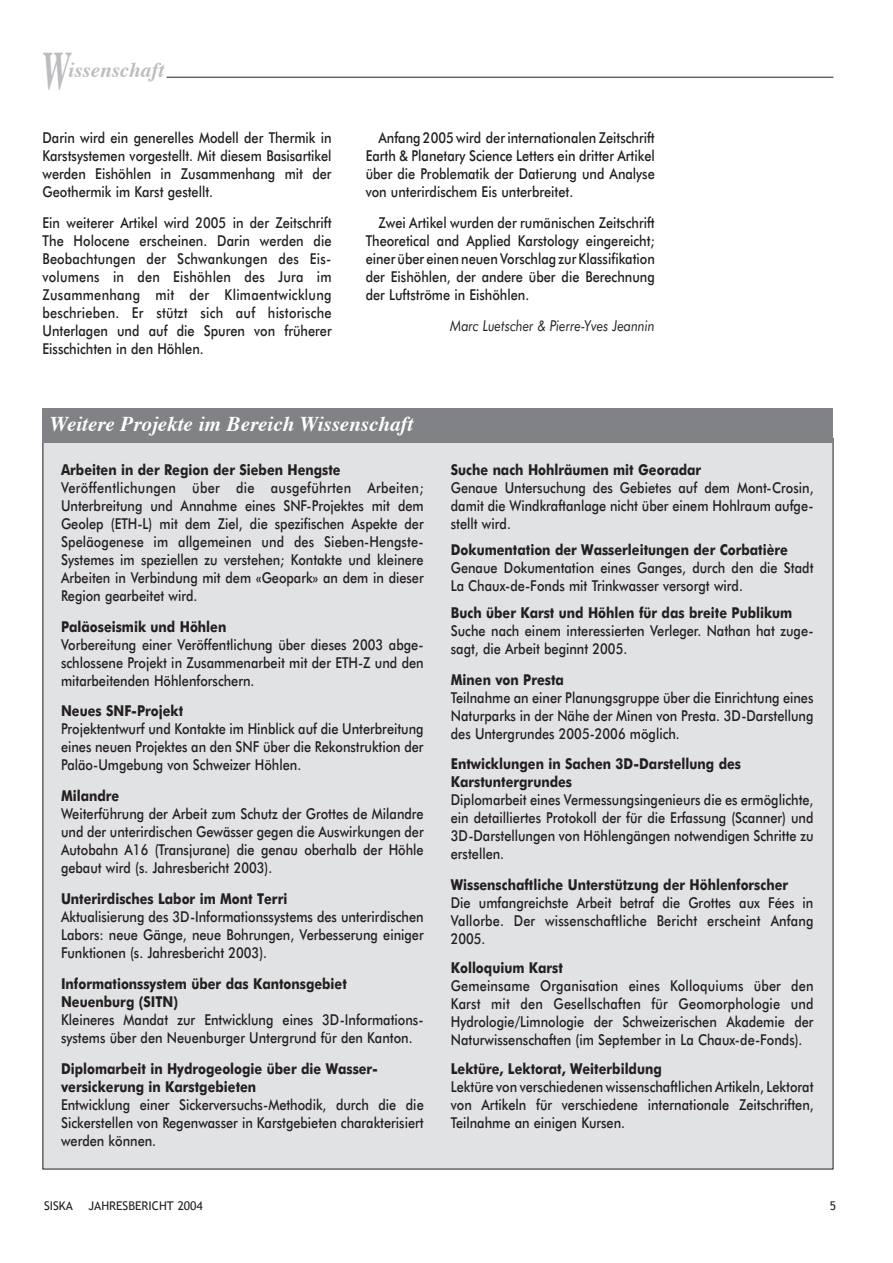
<style>
.page{position:relative;width:893px;height:1263px;background:#fff}
.page>*{position:absolute;margin:0;border:0;box-sizing:border-box;transform-origin:0 0}
.t1{font:italic 700 54px "Times";color:#bcbdc0;scale:.6 1}
.t2{font:italic 700 21px "Times";color:#fff}
.t3{font:italic 700 21px "Times";color:#bcbdc0}
.t4{font:500 15px/18px "Futura BT";color:#231f20;text-align:justify;scale:.85 1}
.t5{font:700 15px/18px "Futura BT";color:#231f20;scale:.85 1}
.t6{font:italic 15px "Futura BT";color:#231f20;scale:.85 1}
.t7{font:12px "Trebuchet MS";color:#231f20}
</style>
<div class="page">
<hr style="left:167px;top:77px;width:666px;height:1px;background:#231f20">
<div style="left:43px;top:438px;width:790px;height:731px;background:#e1e2e4"></div>
<div style="left:43px;top:408px;width:790px;height:34px;background:#808285"></div>
<h1 class="t1" style="left:42px;top:36px;width:50px">W</h1>
<h2 class="t3" style="left:69px;top:56px;width:97px">issenschaft</h2>
<p class="t4" style="left:43px;top:129px;width:342px">Darin wird ein generelles Modell der Thermik in Karstsystemen vorgestellt. Mit diesem Basisartikel werden Eishöhlen in Zusammenhang mit der Geothermik im Karst gestellt.</p>
<p class="t4" style="left:43px;top:214px;width:342px">Ein weiterer Artikel wird 2005 in der Zeitschrift The Holocene erscheinen. Darin werden die Beobachtungen der Schwankungen des Eis&shy;volumens in den Eishöhlen des Jura im Zusammenhang mit der Klimaentwicklung beschrieben. Er stützt sich auf historische Unterlagen und auf die Spuren von früherer Eisschichten in den Höhlen.</p>
<p class="t4" style="left:366px;top:129px;width:342px;text-indent:13px">Anfang 2005 wird der internationalen Zeitschrift Earth &amp; Planetary Science Letters ein dritter Artikel über die Problematik der Datierung und Analyse von unterirdischem Eis unterbreitet.</p>
<p class="t4" style="left:366px;top:214px;width:342px;text-indent:13px">Zwei Artikel wurden der rumänischen Zeitschrift Theoretical and Applied Karstology eingereicht; einer über einen neuen Vorschlag zur Klassifikation der Eishöhlen, der andere über die Berechnung der Luftströme in Eishöhlen.</p>
<p class="t6" style="left:450px;top:316px;width:242px">Marc Luetscher &amp; Pierre-Yves Jeannin</p>
<h2 class="t2" style="left:50px;top:410px;width:365px">Weitere Projekte im Bereich Wissenschaft</h2>
<p class="t5" style="left:61px;top:460px;width:331px">Arbeiten in der Region der Sieben Hengste</p>
<p class="t4" style="left:61px;top:478px;width:428px">Veröffentlichungen über die ausgeführten Arbeiten; Unterbreitung und Annahme eines SNF-Projektes mit dem Geolep (ETH-L) mit dem Ziel, die spezifischen Aspekte der Speläogenese im allgemeinen und des Sieben-Hengste-Systemes im speziellen zu verstehen; Kontakte und kleinere Arbeiten in Verbindung mit dem «Geopark» an dem in dieser Region gearbeitet wird.</p>
<p class="t5" style="left:61px;top:617px;width:196px">Paläoseismik und Höhlen</p>
<p class="t4" style="left:61px;top:635px;width:428px">Vorbereitung einer Veröffentlichung über dieses 2003 abge&shy;schlossene Projekt in Zusammenarbeit mit der ETH-Z und den mitarbeitenden Höhlenforschern.</p>
<p class="t5" style="left:61px;top:702px;width:145px">Neues SNF-Projekt</p>
<p class="t4" style="left:61px;top:720px;width:428px">Projektentwurf und Kontakte im Hinblick auf die Unterbreitung eines neuen Projektes an den SNF über die Rekonstruktion der Paläo-Umgebung von Schweizer Höhlen.</p>
<p class="t5" style="left:61px;top:787px;width:70px">Milandre</p>
<p class="t4" style="left:61px;top:805px;width:428px">Weiterführung der Arbeit zum Schutz der Grottes de Milandre und der unterirdischen Gewässer gegen die Auswirkungen der Autobahn A16 (Transjurane) die genau oberhalb der Höhle gebaut wird (s. Jahresbericht 2003).</p>
<p class="t5" style="left:61px;top:889px;width:268px">Unterirdisches Labor im Mont Terri</p>
<p class="t4" style="left:61px;top:907px;width:428px">Aktualisierung des 3D-Informationssystems des unterirdischen Labors: neue Gänge, neue Bohrungen, Verbesserung einiger Funktionen (s. Jahresbericht 2003).</p>
<p class="t5" style="left:61px;top:974px;width:338px">Informationssystem über das Kantonsgebiet<br>Neuenburg (SITN)</p>
<p class="t4" style="left:61px;top:1010px;width:428px">Kleineres Mandat zur Entwicklung eines 3D-Informations&shy;systems über den Neuenburger Untergrund für den Kanton.</p>
<p class="t5" style="left:61px;top:1059px;width:375px">Diplomarbeit in Hydrogeologie über die Wasser&shy;versickerung in Karstgebieten</p>
<p class="t4" style="left:61px;top:1095px;width:428px">Entwicklung einer Sickerversuchs-Methodik, durch die die Sickerstellen von Regenwasser in Karstgebieten charakterisiert werden können.</p>
<p class="t5" style="left:451px;top:460px;width:296px">Suche nach Hohlräumen mit Georadar</p>
<p class="t4" style="left:451px;top:478px;width:428px">Genaue Untersuchung des Gebietes auf dem Mont-Crosin, damit die Windkraftanlage nicht über einem Hohlraum aufge&shy;stellt wird.</p>
<p class="t5" style="left:451px;top:541px;width:398px">Dokumentation der Wasserleitungen der Corbatière</p>
<p class="t4" style="left:451px;top:559px;width:428px">Genaue Dokumentation eines Ganges, durch den die Stadt<br>La Chaux-de-Fonds mit Trinkwasser versorgt wird.</p>
<p class="t5" style="left:451px;top:603px;width:403px">Buch über Karst und Höhlen für das breite Publikum</p>
<p class="t4" style="left:451px;top:621px;width:428px">Suche nach einem interessierten Verleger. Nathan hat zuge&shy;sagt, die Arbeit beginnt 2005.</p>
<p class="t5" style="left:451px;top:670px;width:135px">Minen von Presta</p>
<p class="t4" style="left:451px;top:688px;width:428px">Teilnahme an einer Planungsgruppe über die Einrichtung eines Naturparks in der Nähe der Minen von Presta. 3D-Darstellung des Untergrundes 2005-2006 möglich.</p>
<p class="t5" style="left:451px;top:755px;width:343px">Entwicklungen in Sachen 3D-Darstellung des<br>Karstuntergrundes</p>
<p class="t4" style="left:451px;top:791px;width:428px">Diplomarbeit eines Vermessungsingenieurs die es ermöglichte, ein detailliertes Protokoll der für die Erfassung (Scanner) und 3D-Darstellungen von Höhlengängen notwendigen Schritte zu erstellen.</p>
<p class="t5" style="left:451px;top:876px;width:398px">Wissenschaftliche Unterstützung der Höhlenforscher</p>
<p class="t4" style="left:451px;top:894px;width:428px">Die umfangreichste Arbeit betraf die Grottes aux Fées in Vallorbe. Der wissenschaftliche Bericht erscheint Anfang 2005.</p>
<p class="t5" style="left:451px;top:958px;width:133px">Kolloquium Karst</p>
<p class="t4" style="left:451px;top:976px;width:428px">Gemeinsame Organisation eines Kolloquiums über den Karst mit den Gesellschaften für Geomorphologie und Hydrologie/Limnologie der Schweizerischen Akademie der Naturwissenschaften (im September in La Chaux-de-Fonds).</p>
<p class="t5" style="left:451px;top:1059px;width:250px">Lektüre, Lektorat, Weiterbildung</p>
<p class="t4" style="left:451px;top:1077px;width:428px">Lektüre von verschiedenen wissenschaftlichen Artikeln, Lektorat von Artikeln für verschiedene internationale Zeitschriften, Teilnahme an einigen Kursen.</p>
<p class="t7" style="left:44px;top:1198px;width:30px">SISKA</p>
<p class="t7" style="left:89px;top:1198px;width:116px">JAHRESBERICHT 2004</p>
<p class="t7" style="left:830px;top:1199px;width:8px">5</p>
</div>
